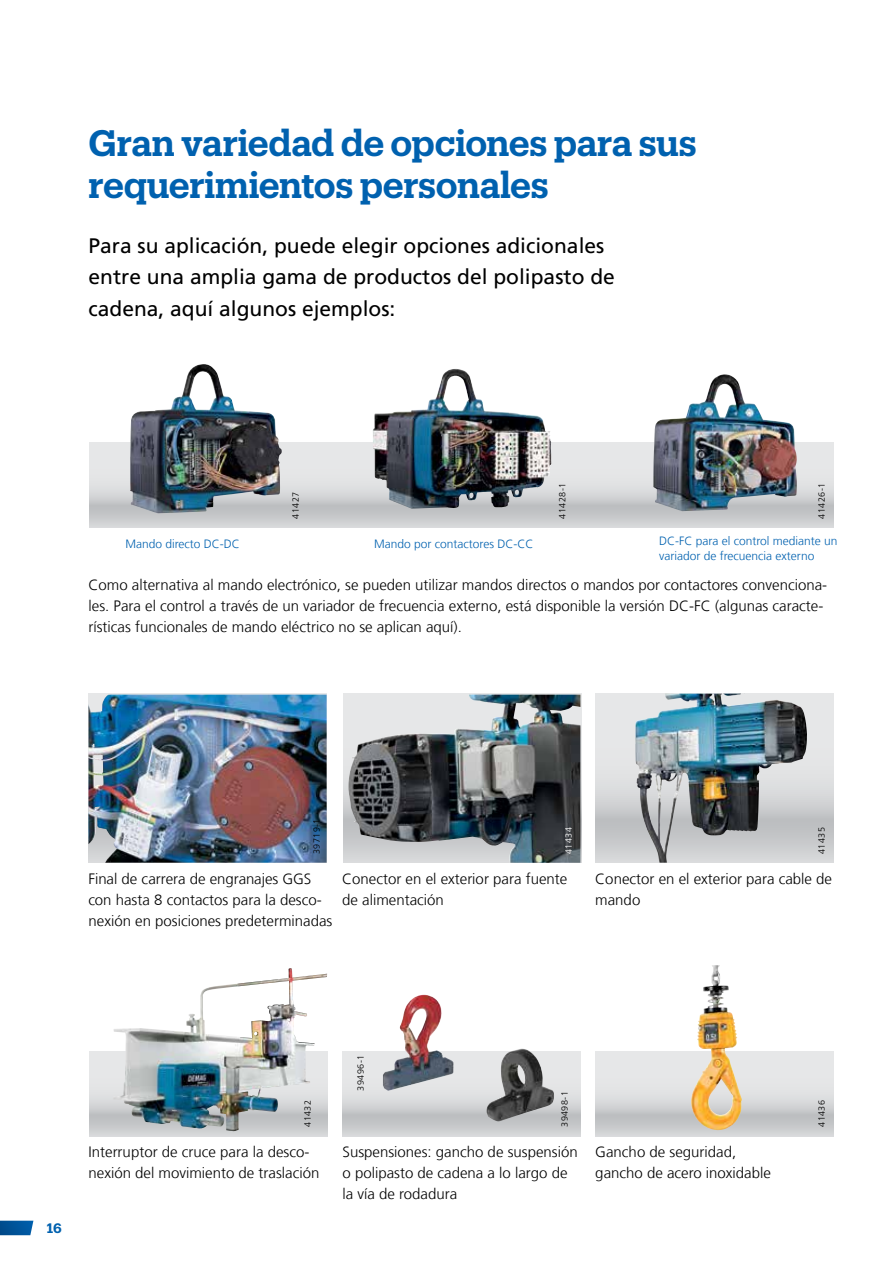
<style>
.page{position:relative;width:893px;height:1263px;background:#fff}
.page>*{position:absolute;margin:0;border:0;box-sizing:border-box;transform-origin:0 0}
.t1{font:600 36px/42px "Produkt";letter-spacing:-.015em;color:#0061af}
.t2{font:21px/31.5px "Frutiger LT Com";color:#000}
.t3{font:300 15px/21px "Frutiger LT Com";color:#000}
.t4{font:600 13.5px "Produkt";color:#0061af}
.t5{font:300 12px/15.8px "Frutiger LT Com";color:#0061af}
.t6{font:300 9px "Frutiger LT Com";letter-spacing:.05em;color:#000}
.t7{font:300 9px "Frutiger LT Com";letter-spacing:.05em;color:#fff}
</style>
<div class="page">
<svg style="left:89px;top:442px;width:744px;height:85px;background:#d5d6d8"></svg>
<svg style="left:89px;top:1052px;width:238px;height:84px;background:#d5d7d8"></svg>
<svg style="left:342px;top:1052px;width:238px;height:84px;background:#d5d6d8"></svg>
<svg style="left:595px;top:1052px;width:238px;height:84px;background:#dad8d4"></svg>
<img style="left:113px;top:969px;width:176px;height:159px">
<svg style="left:595px;top:694px;width:238px;height:169px;background:#b7bbbf"></svg>
<svg style="left:343px;top:694px;width:238px;height:169px"></svg>
<img style="left:88px;top:695px;width:239px;height:168px">
<img style="left:373px;top:370px;width:178px;height:139px">
<img style="left:653px;top:374px;width:144px;height:137px">
<img style="left:130px;top:364px;width:152px;height:149px">
<img style="left:348px;top:695px;width:232px;height:168px">
<img style="left:635px;top:694px;width:110px;height:169px">
<img style="left:486px;top:1049px;width:68px;height:72px">
<img style="left:383px;top:995px;width:71px;height:96px">
<img style="left:690px;top:965px;width:31px;height:165px">
<svg style="left:0;top:1221px;width:33px;height:14px"></svg>
<h1 class="t1" style="left:88px;top:120px;width:610px">Gran variedad de opciones para sus requerimientos personales</h1>
<h2 class="t2" style="left:88px;top:230px;width:528px">Para su aplicación, puede elegir opciones adicionales entre una amplia gama de productos del polipasto de cadena, aquí algunos ejemplos:</h2>
<p class="t6" style="left:290px;top:519px;width:28px;rotate:-90deg">41427</p>
<p class="t6" style="left:557px;top:519px;width:37px;rotate:-90deg">41428-1</p>
<p class="t6" style="left:817px;top:519px;width:37px;rotate:-90deg">41426-1</p>
<p class="t5" style="left:125px;top:536px;width:116px">Mando directo DC-DC</p>
<p class="t5" style="left:374px;top:536px;width:161px">Mando por contactores DC-CC</p>
<p class="t5" style="left:659px;top:533px;width:180px">DC-FC para el control mediante un variador de frecuencia externo</p>
<p class="t3" style="left:88px;top:574px;width:740px">Como alternativa al mando electrónico, se pueden utilizar mandos directos o mandos por contactores convenciona&shy;les. Para el control a través de un variador de frecuencia externo, está disponible la versión DC-FC (algunas caracte&shy;rísticas funcionales de mando eléctrico no se aplican aquí).</p>
<p class="t6" style="left:311px;top:854px;width:37px;rotate:-90deg">39719-1</p>
<p class="t7" style="left:564px;top:854px;width:28px;rotate:-90deg">41434</p>
<p class="t6" style="left:817px;top:854px;width:28px;rotate:-90deg">41435</p>
<p class="t3" style="left:88px;top:868px;width:245px">Final de carrera de engranajes GGS con hasta 8 contactos para la desco&shy;nexión en posiciones predeterminadas</p>
<p class="t3" style="left:342px;top:868px;width:227px">Conector en el exterior para fuente de alimentación</p>
<p class="t3" style="left:595px;top:868px;width:238px">Conector en el exterior para cable de mando</p>
<p class="t4" style="left:47px;top:1218px;width:17px">16</p>
<p class="t6" style="left:355px;top:1090px;width:37px;rotate:-90deg">39496-1</p>
<p class="t6" style="left:560px;top:1127px;width:37px;rotate:-90deg">39498-1</p>
<p class="t6" style="left:302px;top:1127px;width:28px;rotate:-90deg">41432</p>
<p class="t6" style="left:817px;top:1127px;width:28px;rotate:-90deg">41436</p>
<p class="t3" style="left:88px;top:1141px;width:232px">Interruptor de cruce para la desco&shy;nexión del movimiento de traslación</p>
<p class="t3" style="left:343px;top:1141px;width:237px">Suspensiones: gancho de suspensión o polipasto de cadena a lo largo de la vía de rodadura</p>
<p class="t3" style="left:595px;top:1141px;width:177px">Gancho de seguridad, gancho de acero inoxidable</p>
</div>
